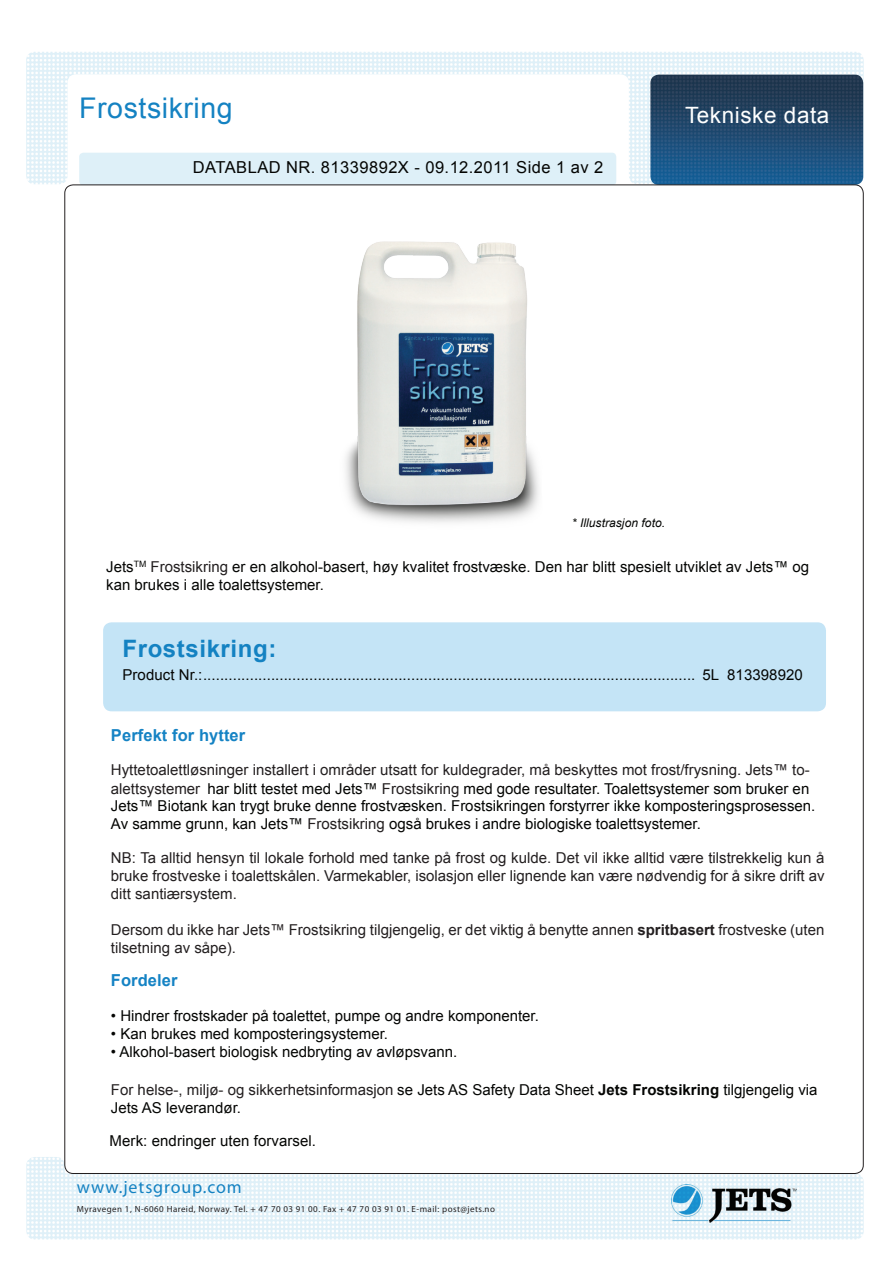
<style>
.page{position:relative;width:893px;height:1263px;background:#fff}
.page>*{position:absolute;margin:0;border:0;box-sizing:border-box;transform-origin:0 0}
.t1{font:28.5px "Arial";letter-spacing:.02em;color:#1482c2}
.t2{font:700 24px "Arial";letter-spacing:.025em;color:#1482c2}
.t3{font:22.5px "Arial";letter-spacing:.025em;color:#fff}
.t4{font:17.85px "Myriad Pro";letter-spacing:.05em;color:#1482c2}
.t5{font:17.85px "Myriad Pro";color:#0082c3}
.t6{font:16.5px "Arial";letter-spacing:.025em;color:#040503}
.t7{font:700 16.5px "Arial";letter-spacing:.005em;color:#1583c4}
.t8{font:15px/18px "Arial";color:#040503}
.t9{font:15px/18px "Arial";color:#231f20}
.t10{font:italic 12px "Arial";letter-spacing:.005em;color:#040503}
.t11{font:9px "Myriad Pro";letter-spacing:.05em;color:#231f20}
.s1{color:#231f20}
.s2{color:#040503}
.s3{font-weight:700}
</style>
<div class="page">
<img style="left:26px;top:52px;width:838px;height:132px">
<div style="left:79px;top:153px;width:537px;height:32px;background:#def0f8;border-radius:4px"></div>
<img style="left:26px;top:1157px;width:838px;height:82px">
<img style="left:650px;top:75px;width:213px;height:110px">
<div style="left:65px;top:185px;width:798px;height:988px;background:#fff;border-radius:8px"></div>
<img style="left:671px;top:1184px;width:126px;height:38px">
<div style="left:103px;top:622px;width:723px;height:89px;background:#c4e4f6;border-radius:9px"></div>
<img style="left:345px;top:241px;width:194px;height:282px">
<h1 class="t1" style="left:79px;top:90px;width:155px">Frostsikring</h1>
<p class="t6" style="left:193px;top:157px;width:412px">DATABLAD NR. 81339892X - 09.12.2011 Side 1 av 2</p>
<h3 class="t3" style="left:685px;top:101px;width:146px">Tekniske data</h3>
<p class="t10" style="left:572px;top:515px;width:95px">* Illustrasjon foto.</p>
<p class="t8" style="left:106px;top:557px;width:704px">Jets<sup>TM</sup> <span class="s1">Frostsikring</span> er en alkohol-basert, høy kvalitet frostvæske. Den har blitt spesielt utviklet av Jets™ og kan brukes i alle toalettsystemer.</p>
<h2 class="t2" style="left:122px;top:632px;width:155px">Frostsikring:</h2>
<p class="t8" style="left:122px;top:666px;width:682px">Product Nr.:.................................................................................................................... 5L 813398920</p>
<p class="t7" style="left:111px;top:725px;width:136px">Perfekt for hytter</p>
<p class="t9" style="left:111px;top:761px;width:700px;line-height:19px">Hyttetoalettløsninger installert i områder utsatt for kuldegrader, må beskyttes mot frost/frysning. Jets™ to&shy;alettsystemer <span class="s2">har blitt testet med Jets™</span> Frostsikring <span class="s2">med gode resultater. Toalettsystemer som bruker en</span></p>
<p class="t8" style="left:111px;top:798px;width:706px;line-height:17.2px">Jets™ Biotank kan trygt bruke denne frostvæsken. Frostsikringen forstyrrer ikke komposteringsprosessen.<br>Av samme grunn, kan Jets™ <span class="s1">Frostsikring</span> også brukes i andre biologiske toalettsystemer.</p>
<p class="t9" style="left:111px;top:849px;width:715px;text-align:justify">NB: Ta alltid hensyn til lokale forhold med tanke på frost og kulde. Det vil ikke alltid være tilstrekkelig kun å bruke frostveske i toalettskålen. Varmekabler, isolasjon eller lignende kan være nødvendig for å sikre drift av ditt santiærsystem.</p>
<p class="t9" style="left:111px;top:921px;width:715px">Dersom du ikke har Jets™ Frostsikring tilgjengelig, er det viktig å benytte annen <span class="s3">spritbasert</span> frostveske (uten tilsetning av såpe).</p>
<p class="t7" style="left:111px;top:969px;width:68px">Fordeler</p>
<p class="t8" style="left:111px;top:1007px;width:429px">• Hindrer frostskader på toalettet, pumpe og andre komponenter.</p>
<p class="t8" style="left:111px;top:1025px;width:279px">• Kan brukes med komposteringsystemer.</p>
<p class="t8" style="left:111px;top:1043px;width:348px">• Alkohol-basert biologisk nedbryting av avløpsvann.</p>
<p class="t8" style="left:111px;top:1080px;width:708px"><span class="s1">For helse-, miljø- og sikkerhetsinformasjon</span> se Jets AS Safety Data Sheet <span class="s3">Jets Frostsikring</span> tilgjengelig via<br>Jets AS leverandør.</p>
<p class="t8" style="left:110px;top:1132px;width:208px">Merk: endringer uten forvarsel.</p>
<p class="t4" style="left:77px;top:1176px;width:167px">www.jetsgroup.com</p>
<p class="t5" style="left:153px;top:1176px;width:16px">.n</p>
<p class="t11" style="left:77px;top:1204px;width:420px">Myravegen 1, N-6060 Hareid, Norway. Tel. + 47 70 03 91 00. Fax + 47 70 03 91 01. E-mail: post@jets.no</p>
</div>
